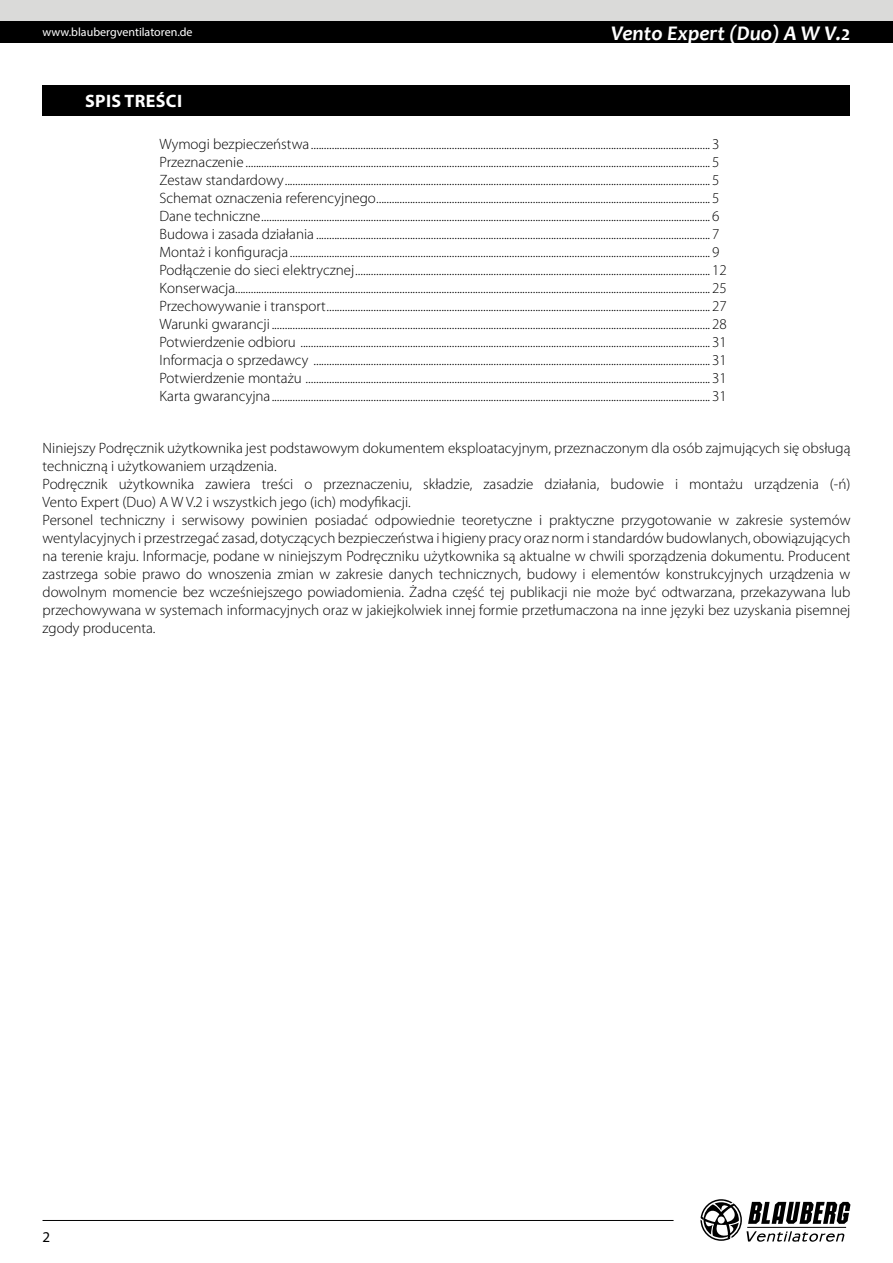
<style>
.page{position:relative;width:893px;height:1263px;background:#fff}
.page>*{position:absolute;margin:0;border:0;box-sizing:border-box;transform-origin:0 0}
.t1{font:italic 700 21px "Candara";color:#fff}
.t2{font:700 18px "Myriad Pro";letter-spacing:.02em;color:#fff}
.t3{font:300 15px/18px "Myriad Pro";color:#000}
.t4{font:15px "Myriad Pro";color:#000}
.t5{font:12px "Myriad Pro";color:#fff}
</style>
<div class="page">
<div style="left:43px;top:85px;width:807px;height:31px;background:#000"></div>
<div style="left:0;top:0;width:893px;height:21px;background:#dadad9"></div>
<div style="left:0;top:21px;width:893px;height:22px;background:#000"></div>
<svg style="left:700px;top:1199px;width:150px;height:43px"></svg>
<hr style="left:43px;top:1220px;width:631px;height:1px;background:#000">
<p class="t5" style="left:43px;top:25px;width:152px">www.blaubergventilatoren.de</p>
<h1 class="t1" style="left:611px;top:20px;width:241px">Vento Expert (Duo) A W V.2</h1>
<p class="t2" style="left:85px;top:89px;width:98px">SPIS TREŚCI</p>
<p class="t3" style="left:159px;top:136px;width:569px">Wymogi bezpieczeństwa......................................................................................................................................................... 3<br>Przeznaczenie .................................................................................................................................................................................. 5<br>Zestaw standardowy................................................................................................................................................................... 5<br>Schemat oznaczenia referencyjnego................................................................................................................................ 5<br>Dane techniczne............................................................................................................................................................................ 6<br>Budowa i zasada działania ....................................................................................................................................................... 7<br>Montaż i konfiguracja................................................................................................................................................................. 9<br>Podłączenie do sieci elektrycznej........................................................................................................................................ 12<br>Konserwacja...................................................................................................................................................................................... 25<br>Przechowywanie i transport................................................................................................................................................... 27<br>Warunki gwarancji ........................................................................................................................................................................ 28<br>Potwierdzenie odbioru ............................................................................................................................................................. 31<br>Informacja o sprzedawcy ........................................................................................................................................................ 31<br>Potwierdzenie montażu ........................................................................................................................................................... 31<br>Karta gwarancyjna........................................................................................................................................................................ 31</p>
<p class="t3" style="left:43px;top:439px;width:809px">Niniejszy Podręcznik użytkownika jest podstawowym dokumentem eksploatacyjnym, przeznaczonym dla osób zajmujących się obsługą techniczną i użytkowaniem urządzenia.<br>Podręcznik użytkownika zawiera treści o przeznaczeniu, składzie, zasadzie działania, budowie i montażu urządzenia (-ń)<br>Vento Expert (Duo) A W V.2 i wszystkich jego (ich) modyfikacji.<br>Personel techniczny i serwisowy powinien posiadać odpowiednie teoretyczne i praktyczne przygotowanie w zakresie systemów wentylacyjnych i przestrzegać zasad, dotyczących bezpieczeństwa i higieny pracy oraz norm i standardów budowlanych, obowiązujących na terenie kraju. Informacje, podane w niniejszym Podręczniku użytkownika są aktualne w chwili sporządzenia dokumentu. Producent zastrzega sobie prawo do wnoszenia zmian w zakresie danych technicznych, budowy i elementów konstrukcyjnych urządzenia w dowolnym momencie bez wcześniejszego powiadomienia. Żadna część tej publikacji nie może być odtwarzana, przekazywana lub przechowywana w systemach informacyjnych oraz w jakiejkolwiek innej formie przetłumaczona na inne języki bez uzyskania pisemnej zgody producenta.</p>
<p class="t4" style="left:43px;top:1227px;width:9px">2</p>
</div>
